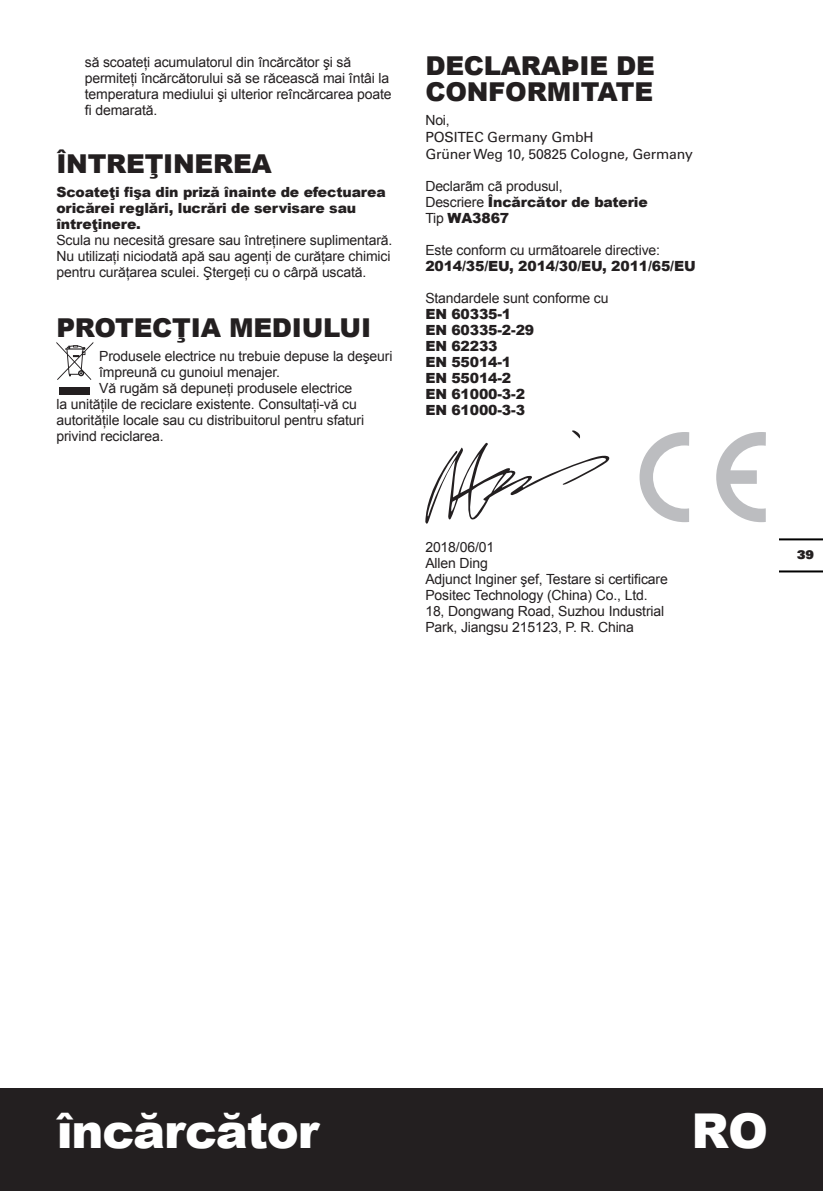
<style>
.page{position:relative;width:823px;height:1191px;background:#fff}
.page>*{position:absolute;margin:0;border:0;box-sizing:border-box;transform-origin:0 0}
.t1{font:900 48px "Arial";letter-spacing:-.025em;color:#fff}
.t2{font:900 26px/26px "Arial";letter-spacing:-.01em;color:#231f20}
.t3{font:14px/16px "Arial";letter-spacing:-.01em;color:#231f20}
.t4{font:900 14px/16px "Arial";letter-spacing:-.01em;color:#231f20}
.t5{font:14px/17px "Univers";letter-spacing:-.01em;color:#231f20}
.t6{font:900 12px "Univers";color:#231f20}
.s1{font-weight:900}
</style>
<div class="page">
<div style="left:0;top:1089px;width:822px;height:102px;background:#231f20"></div>
<hr style="left:779px;top:570px;width:43px;height:2px;background:#000">
<hr style="left:779px;top:538px;width:43px;height:2px;background:#000">
<svg style="left:56px;top:342px;width:37px;height:38px"></svg>
<div style="left:60px;top:387px;width:30px;height:8px;background:#231f20"></div>
<svg style="left:425px;top:430px;width:185px;height:94px"></svg>
<svg style="left:639px;top:432px;width:49px;height:90px"></svg>
<svg style="left:716px;top:432px;width:49px;height:90px"></svg>
<p class="t3" style="left:85px;top:54px;width:308px">să scoateţi acumulatorul din încărcător şi să permiteţi încărcătorului să se răcească mai întâi la temperatura mediului şi ulterior reîncărcarea poate fi demarată.</p>
<h2 class="t2" style="left:56px;top:150px;width:217px">ÎNTREŢINEREA</h2>
<p class="t4" style="left:56px;top:183px;width:330px">Scoateţi fişa din priză înainte de efectuarea oricărei reglări, lucrări de servisare sau întreţinere.</p>
<p class="t3" style="left:56px;top:232px;width:337px">Scula nu necesită gresare sau întreţinere suplimentară.<br>Nu utilizaţi niciodată apă sau agenţi de curăţare chimici pentru curăţarea sculei. Ştergeţi cu o cârpă uscată.</p>
<h2 class="t2" style="left:56px;top:314px;width:316px">PROTECŢIA MEDIULUI</h2>
<p class="t3" style="left:99px;top:348px;width:295px">Produsele electrice nu trebuie depuse la deşeuri</p>
<p class="t3" style="left:99px;top:364px;width:182px">împreună cu gunoiul menajer.</p>
<p class="t3" style="left:99px;top:380px;width:254px">Vă rugăm să depuneţi produsele electrice</p>
<p class="t3" style="left:56px;top:396px;width:302px">la unităţile de reciclare existente. Consultaţi-vă cu</p>
<p class="t3" style="left:56px;top:412px;width:309px">autorităţile locale sau cu distribuitorul pentru sfaturi</p>
<p class="t3" style="left:56px;top:428px;width:109px">privind reciclarea.</p>
<h2 class="t2" style="left:425px;top:52px;width:231px">DECLARAÞIE DE<br>CONFORMITATE</h2>
<p class="t3" style="left:425px;top:113px;width:26px">Noi,</p>
<p class="t5" style="left:425px;top:129px;width:269px">POSITEC Germany GmbH<br>Grüner Weg 10, 50825 Cologne, Germany</p>
<p class="t3" style="left:425px;top:179px;width:224px">Declarãm cã produsul,<br>Descriere <span class="s1">Încărcător de baterie<br></span>Tip <span class="s1">WA3867</span></p>
<p class="t3" style="left:425px;top:243px;width:236px">Este conform cu urmãtoarele directive:</p>
<p class="t4" style="left:425px;top:258px;width:272px">2014/35/EU, 2014/30/EU, 2011/65/EU</p>
<p class="t3" style="left:425px;top:291px;width:184px">Standardele sunt conforme cu</p>
<p class="t4" style="left:425px;top:306px;width:110px">EN 60335-1<br>EN 60335-2-29<br>EN 62233<br>EN 55014-1<br>EN 55014-2<br>EN 61000-3-2<br>EN 61000-3-3</p>
<p class="t3" style="left:425px;top:539px;width:244px">2018/06/01<br>Allen Ding<br>Adjunct Inginer şef, Testare si certificare<br>Positec Technology (China) Co., Ltd.<br>18, Dongwang Road, Suzhou Industrial<br>Park, Jiangsu 215123, P. R. China</p>
<p class="t6" style="left:796px;top:546px;width:18px">39</p>
<h1 class="t1" style="left:57px;top:1096px;width:264px">încărcător</h1>
<h1 class="t1" style="left:691px;top:1096px;width:78px">RO</h1>
</div>
